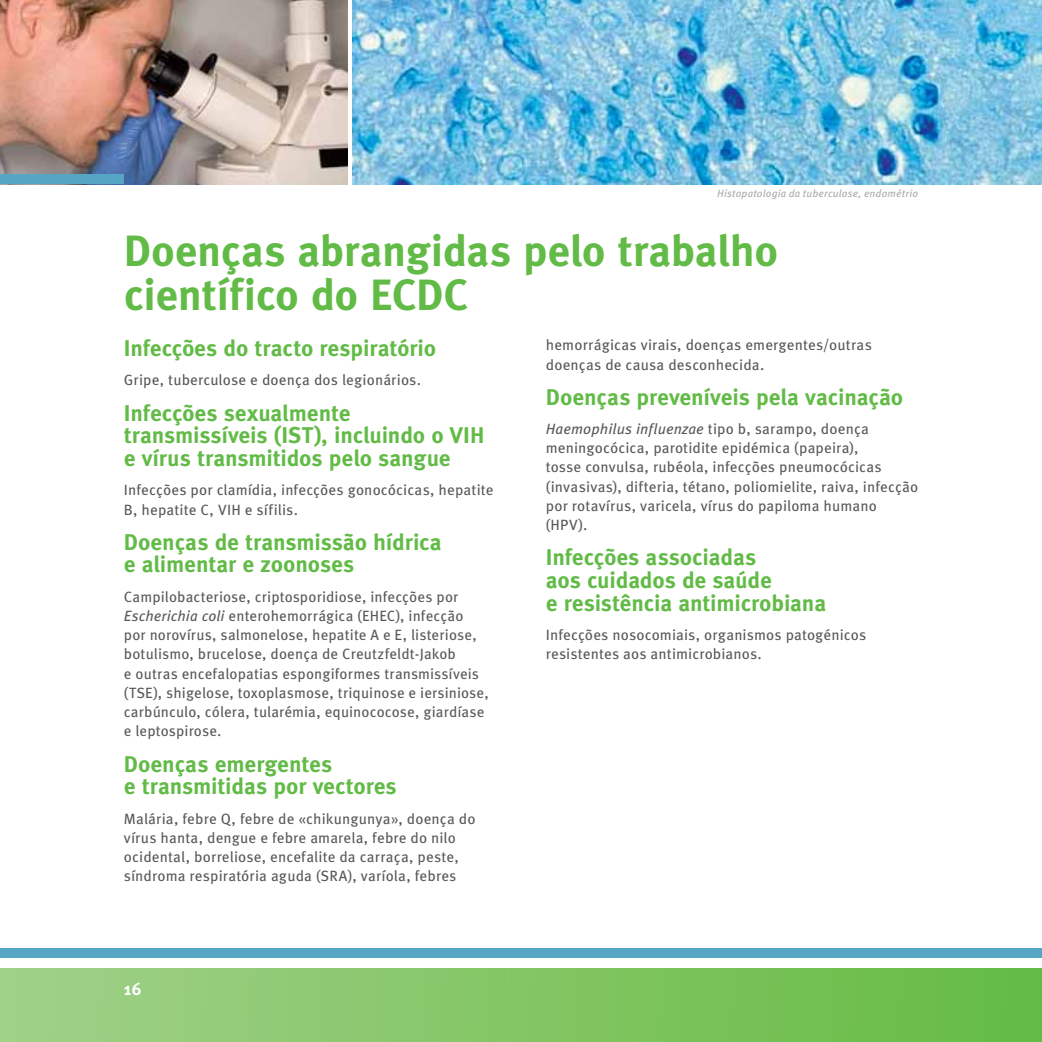
<style>
.page{position:relative;width:1042px;height:1042px;background:#fff}
.page>*{position:absolute;margin:0;border:0;box-sizing:border-box;transform-origin:0 0}
.t1{font:700 43.75px/43.8px "Meta Pro";letter-spacing:-.015em;color:#62bb46}
.t2{font:700 22.75px/22.8px "Meta Pro";letter-spacing:-.005em;color:#62bb46}
.t3{font:700 17.5px "Meta Pro";color:#fff}
.t4{font:14.88px/19.2px "Meta Pro";letter-spacing:.01em;color:#58595b}
.t5{font:italic 10.5px "Meta Pro";letter-spacing:.02em;color:#a7a9ac}
.s1{font-style:italic}
</style>
<div class="page">
<img style="left:0;top:0;width:347px;height:184px">
<img style="left:352px;top:0;width:689px;height:184px">
<div style="left:0;top:174px;width:124px;height:10px;background:#56a5c4"></div>
<div style="left:0;top:948px;width:1041px;height:10px;background:#56a5c4"></div>
<svg style="left:0;top:968px;width:1041px;height:74px;background:#82c565"></svg>
<p class="t5" style="left:717px;top:190px;width:202px">Histopatologia da tuberculose, endométrio</p>
<h1 class="t1" style="left:124px;top:234px;width:655px">Doenças abrangidas pelo trabalho científico do ECDC</h1>
<h2 class="t2" style="left:124px;top:339px;width:314px">Infecções do tracto respiratório</h2>
<p class="t4" style="left:124px;top:372px;width:298px">Gripe, tuberculose e doença dos legionários.</p>
<h2 class="t2" style="left:124px;top:404px;width:362px">Infecções sexualmente transmissíveis (IST), incluindo o VIH e vírus transmitidos pelo sangue</h2>
<p class="t4" style="left:124px;top:482px;width:371px">Infecções por clamídia, infecções gonocócicas, hepatite<br>B, hepatite C, VIH e sífilis.</p>
<h2 class="t2" style="left:124px;top:533px;width:319px">Doenças de transmissão hídrica e alimentar e zoonoses</h2>
<p class="t4" style="left:124px;top:588px;width:366px">Campilobacteriose, criptosporidiose, infecções por <span class="s1">Escherichia coli</span> enterohemorrágica (EHEC), infecção por norovírus, salmonelose, hepatite A e E, listeriose, botulismo, brucelose, doença de Creutzfeldt-Jakob<br>e outras encefalopatias espongiformes transmissíveis (TSE), shigelose, toxoplasmose, triquinose e iersiniose, carbúnculo, cólera, tularémia, equinococose, giardíase e leptospirose.</p>
<h2 class="t2" style="left:124px;top:755px;width:274px">Doenças emergentes<br>e transmitidas por vectores</h2>
<p class="t4" style="left:124px;top:810px;width:353px">Malária, febre Q, febre de «chikungunya», doença do vírus hanta, dengue e febre amarela, febre do nilo ocidental, borreliose, encefalite da carraça, peste, síndroma respiratória aguda (SRA), varíola, febres</p>
<p class="t3" style="left:124px;top:982px;width:19px">16</p>
<p class="t4" style="left:545px;top:337px;width:327px">hemorrágicas virais, doenças emergentes/outras doenças de causa desconhecida.</p>
<h2 class="t2" style="left:545px;top:388px;width:359px">Doenças preveníveis pela vacinação</h2>
<p class="t4" style="left:545px;top:421px;width:374px"><span class="s1">Haemophilus influenzae</span> tipo b, sarampo, doença meningocócica, parotidite epidémica (papeira),<br>tosse convulsa, rubéola, infecções pneumocócicas (invasivas), difteria, tétano, poliomielite, raiva, infecção por rotavírus, varicela, vírus do papiloma humano (HPV).</p>
<h2 class="t2" style="left:545px;top:549px;width:282px">Infecções associadas<br>aos cuidados de saúde<br>e resistência antimicrobiana</h2>
<p class="t4" style="left:545px;top:627px;width:322px">Infecções nosocomiais, organismos patogénicos resistentes aos antimicrobianos.</p>
</div>
